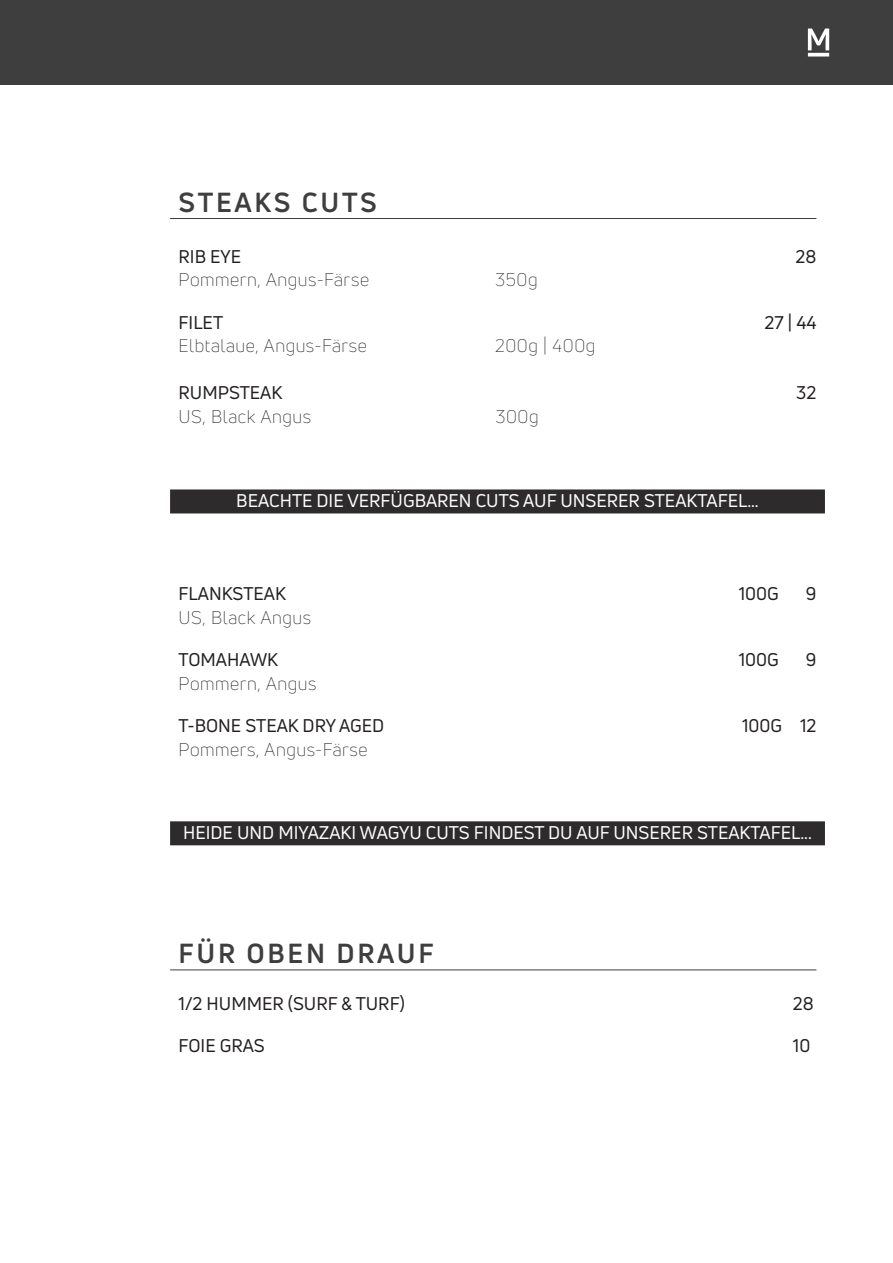
<style>
.page{position:relative;width:893px;height:1263px;background:#fff}
.page>*{position:absolute;margin:0;border:0;box-sizing:border-box;transform-origin:0 0}
.HL{font:700 27px "Uni Neue";letter-spacing:.1em;color:#3e3e3f}
.copy{font:300 18px "Uni Neue";letter-spacing:.03em;color:#231f20}
.name{font:18px "Uni Neue";color:#231f20}
.name-2{font:18px "Uni Neue";color:#fff}
</style>
<div class="page">
<div style="left:0;top:0;width:893px;height:85px;background:#3e3e3f"></div>
<svg style="left:808px;top:29px;width:21px;height:21px"></svg>
<svg style="left:808px;top:53px;width:21px;height:4px"></svg>
<hr style="left:170px;top:218px;width:646px;height:1px;background:#3e3e3f">
<div style="left:170px;top:489px;width:655px;height:24px;background:#2e2b2c"></div>
<div style="left:170px;top:821px;width:655px;height:24px;background:#2e2b2c"></div>
<hr style="left:170px;top:969px;width:646px;height:1px;background:#3e3e3f">
<p class="HL" style="left:179px;top:185px;width:200px">STEAKS CUTS</p>
<p class="name" style="left:179px;top:245px;width:64px">RIB EYE</p>
<p class="name" style="left:795px;top:245px;width:22px">28</p>
<p class="copy" style="left:179px;top:269px;width:192px">Pommern, Angus-Färse</p>
<p class="copy" style="left:495px;top:269px;width:44px">350g</p>
<p class="name" style="left:179px;top:311px;width:46px">FILET</p>
<p class="name" style="left:764px;top:311px;width:53px">27 | 44</p>
<p class="copy" style="left:179px;top:335px;width:190px">Elbtalaue, Angus-Färse</p>
<p class="copy" style="left:495px;top:335px;width:102px">200g | 400g</p>
<p class="name" style="left:179px;top:381px;width:105px">RUMPSTEAK</p>
<p class="name" style="left:796px;top:381px;width:22px">32</p>
<p class="copy" style="left:179px;top:405px;width:134px">US, Black Angus</p>
<p class="copy" style="left:495px;top:405px;width:45px">300g</p>
<p class="name-2" style="left:236px;top:489px;width:524px">BEACHTE DIE VERFÜGBAREN CUTS AUF UNSERER STEAKTAFEL...</p>
<p class="name" style="left:179px;top:582px;width:109px">FLANKSTEAK</p>
<p class="name" style="left:739px;top:582px;width:42px">100G</p>
<p class="name" style="left:806px;top:582px;width:12px">9</p>
<p class="copy" style="left:179px;top:606px;width:134px">US, Black Angus</p>
<p class="name" style="left:179px;top:648px;width:101px">TOMAHAWK</p>
<p class="name" style="left:739px;top:648px;width:42px">100G</p>
<p class="name" style="left:806px;top:648px;width:12px">9</p>
<p class="copy" style="left:179px;top:672px;width:139px">Pommern, Angus</p>
<p class="name" style="left:179px;top:714px;width:207px">T-BONE STEAK DRY AGED</p>
<p class="name" style="left:742px;top:714px;width:76px">100G 12</p>
<p class="copy" style="left:179px;top:738px;width:191px">Pommers, Angus-Färse</p>
<p class="name-2" style="left:183px;top:821px;width:630px">HEIDE UND MIYAZAKI WAGYU CUTS FINDEST DU AUF UNSERER STEAKTAFEL...</p>
<p class="HL" style="left:179px;top:936px;width:257px">FÜR OBEN DRAUF</p>
<p class="name" style="left:179px;top:992px;width:228px">1/2 HUMMER (SURF &amp; TURF)</p>
<p class="name" style="left:793px;top:992px;width:22px">28</p>
<p class="name" style="left:179px;top:1034px;width:88px">FOIE GRAS</p>
<p class="name" style="left:793px;top:1034px;width:19px">10</p>
</div>
